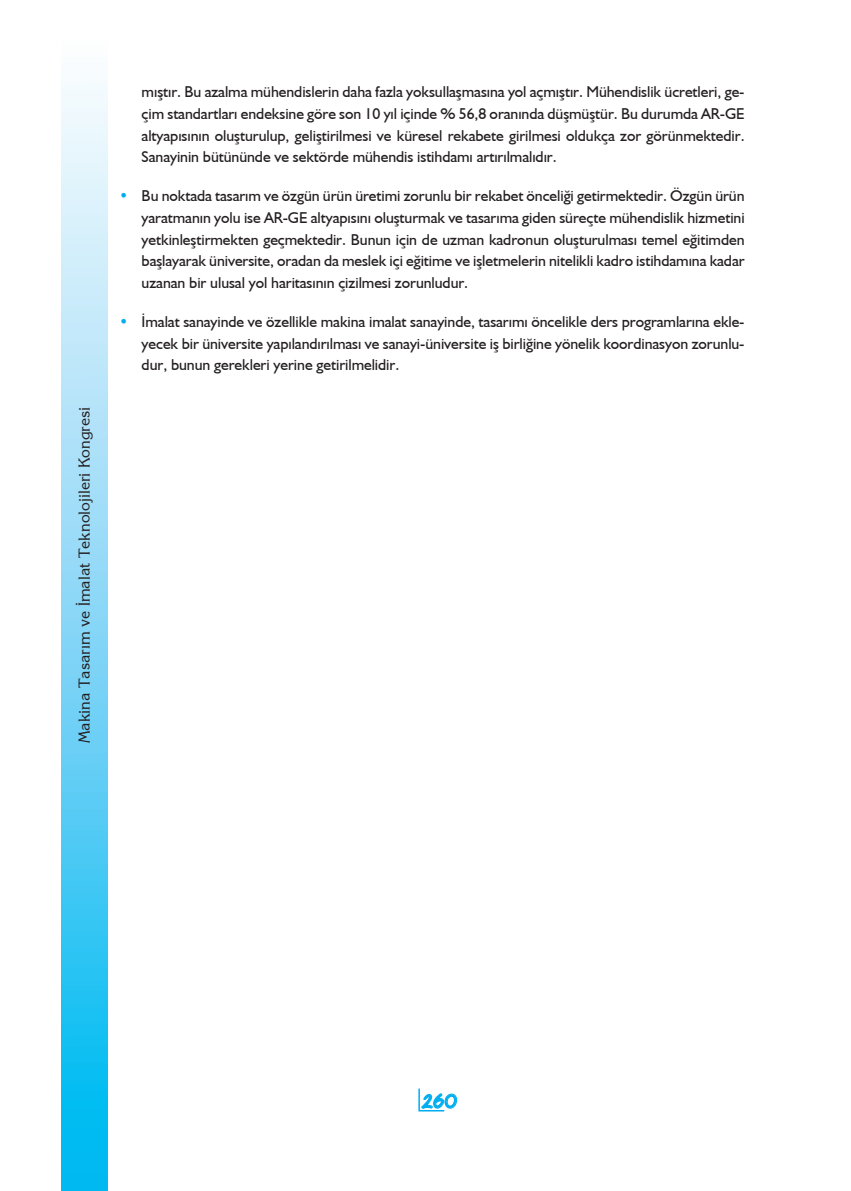
<style>
.page{position:relative;width:851px;height:1191px;background:#fff}
.page>*{position:absolute;margin:0;border:0;box-sizing:border-box;transform-origin:0 0}
.t1{font:22.5px "Cosmic Plain";color:#00aeef}
.t2{font:15.75px/21.8px "Humanist 521 BT";letter-spacing:-.005em;color:#231f20;text-align:justify}
.t3{font:15px "TR Eagles";color:#231f20}
.s1{color:#00aeef}
</style>
<div class="page">
<div style="left:61px;top:0;width:46px;height:1191px;background:linear-gradient(to bottom,#fffefe,#00b5f0)"></div>
<hr style="left:418px;top:1088px;width:2px;height:22px;background:#00aeef">
<svg style="left:418px;top:1093px;width:39px;height:18px"></svg>
<p class="t3" style="left:75px;top:743px;width:338px;rotate:-90deg">Makina Tasarım ve İmalat Teknolojileri Kongresi</p>
<p class="t2" style="left:142px;top:80px;width:604px">mıştır. Bu azalma mühendislerin daha fazla yoksullaşmasına yol açmıştır. Mühendislik ücretleri, ge&shy;çim standartları endeksine göre son 10 yıl içinde % 56,8 oranında düşmüştür. Bu durumda AR-GE altyapısının oluşturulup, geliştirilmesi ve küresel rekabete girilmesi oldukça zor görünmektedir.<br>Sanayinin bütününde ve sektörde mühendis istihdamı artırılmalıdır.</p>
<p class="t2" style="left:142px;top:184px;width:604px;text-indent:-22px"><span class="s1">•</span> Bu noktada tasarım ve özgün ürün üretimi zorunlu bir rekabet önceliği getirmektedir. Özgün ürün yaratmanın yolu ise AR-GE altyapısını oluşturmak ve tasarıma giden süreçte mühendislik hizmetini yetkinleştirmekten geçmektedir. Bunun için de uzman kadronun oluşturulması temel eğitimden başlayarak üniversite, oradan da meslek içi eğitime ve işletmelerin nitelikli kadro istihdamına kadar uzanan bir ulusal yol haritasının çizilmesi zorunludur.</p>
<p class="t2" style="left:142px;top:310px;width:604px;text-indent:-23px"><span class="s1">•</span> İmalat sanayinde ve özellikle makina imalat sanayinde, tasarımı öncelikle ders programlarına ekle&shy;yecek bir üniversite yapılandırılması ve sanayi-üniversite iş birliğine yönelik koordinasyon zorunlu&shy;dur, bunun gerekleri yerine getirilmelidir.</p>
<h1 class="t1" style="left:421px;top:1085px;width:38px">260</h1>
</div>
